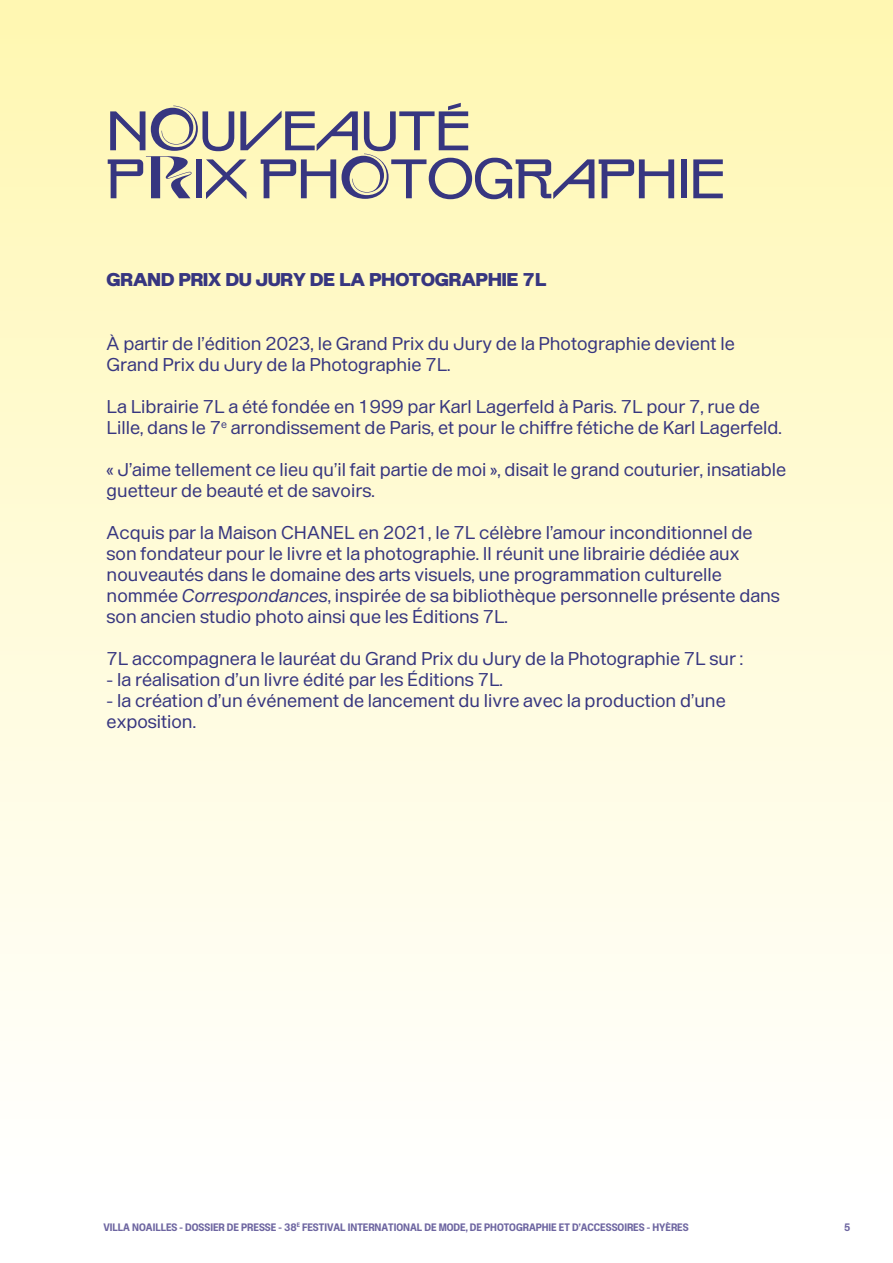
<style>
.page{position:relative;width:893px;height:1263px;background:#fff}
.page>*{position:absolute;margin:0;border:0;box-sizing:border-box;transform-origin:0 0}
.t1{font:55.5px/48px "Bramb ALT";letter-spacing:-.02em;color:#373680}
.t2{font:18px/21px "Enduro";color:#373680}
.t3{font:900 18px "Enduro";color:#373680}
.t4{font:700 10.5px "Enduro Narrow";color:#6e66a1}
.s1{font-family:"Black Mamba Trial Venom"}
.s2{font-style:italic}
</style>
<div class="page">
<div style="left:0;top:0;width:893px;height:1263px;background:linear-gradient(to bottom,#fff7b2,#fff)"></div>
<h1 class="t1" style="left:106px;top:108px;width:620px">N<span class="s1">O</span>UVEAUTÉ<br>P<span class="s1">R</span>IX PH<span class="s1">O</span>TOGRAPHIE</h1>
<p class="t3" style="left:107px;top:268px;width:441px">GRAND PRIX DU JURY DE LA PHOTOGRAPHIE 7L</p>
<p class="t2" style="left:107px;top:333px;width:630px">À partir de l’édition 2023, le Grand Prix du Jury de la Photographie devient le<br>Grand Prix du Jury de la Photographie 7L.</p>
<p class="t2" style="left:107px;top:396px;width:677px">La Librairie 7L a été fondée en 1999 par Karl Lagerfeld à Paris. 7L pour 7, rue de<br>Lille, dans le 7<sup>e</sup> arrondissement de Paris, et pour le chiffre fétiche de Karl Lagerfeld.</p>
<p class="t2" style="left:107px;top:459px;width:681px">« J’aime tellement ce lieu qu’il fait partie de moi », disait le grand couturier, insatiable guetteur de beauté et de savoirs.</p>
<p class="t2" style="left:107px;top:522px;width:675px">Acquis par la Maison CHANEL en 2021, le 7L célèbre l’amour inconditionnel de son fondateur pour le livre et la photographie. Il réunit une librairie dédiée aux nouveautés dans le domaine des arts visuels, une programmation culturelle nommée <span class="s2">Correspondances</span>, inspirée de sa bibliothèque personnelle présente dans son ancien studio photo ainsi que les Éditions 7L.</p>
<p class="t2" style="left:107px;top:648px;width:638px">7L accompagnera le lauréat du Grand Prix du Jury de la Photographie 7L sur :</p>
<p class="t2" style="left:107px;top:669px;width:398px">- la réalisation d’un livre édité par les Éditions 7L.</p>
<p class="t2" style="left:107px;top:690px;width:621px">- la création d’un événement de lancement du livre avec la production d’une exposition.</p>
<p class="t4" style="left:103px;top:1220px;width:587px">VILLA NOAILLES - DOSSIER DE PRESSE - 38<sup>E</sup> FESTIVAL INTERNATIONAL DE MODE, DE PHOTOGRAPHIE ET D’ACCESSOIRES - HYÈRES</p>
<p class="t4" style="left:844px;top:1220px;width:8px">5</p>
</div>
